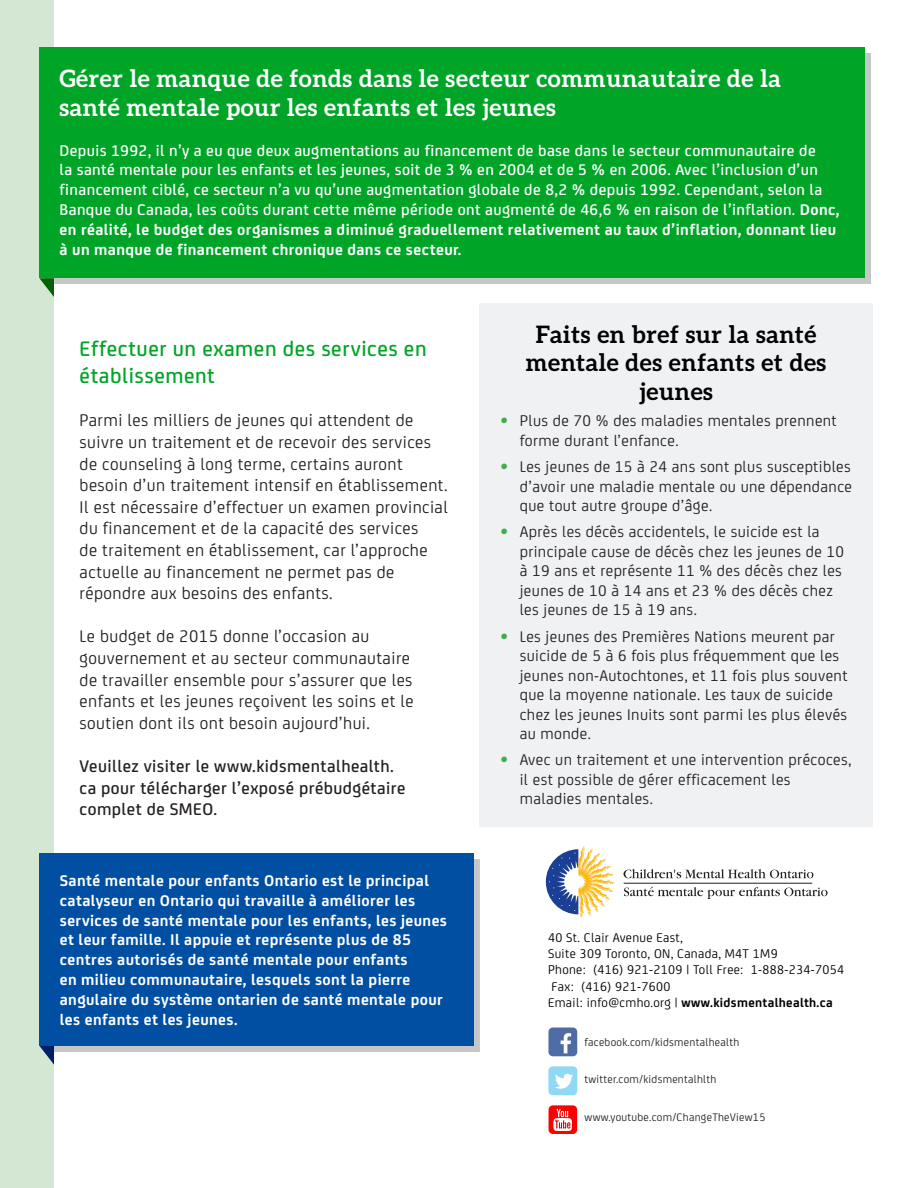
<style>
.page{position:relative;width:918px;height:1188px;background:#fff}
.page>*{position:absolute;margin:0;border:0;box-sizing:border-box;transform-origin:0 0}
.Paragraph_Corbel{font:700 24px/28.8px "Aleo";letter-spacing:.025em;color:#fff}
.Paragraph_Corbel-2{font:700 24px/28.8px "Aleo";letter-spacing:.025em;color:#000;text-align:center}
.Paragraph_Corbel-3{font:500 22.5px/27px "FS Joey";letter-spacing:.025em;color:#00a528}
.Paragraph_Corbel-4{font:18px/21.6px "FS Joey";letter-spacing:.025em;color:#231f20}
.Paragraph_Corbel-5{font:500 18px/21.6px "FS Joey";letter-spacing:.025em;color:#231f20}
.bullet_style{font:16.5px/19.5px "FS Joey";letter-spacing:.025em;color:#231f20}
.Paragraph_bubbles{font:500 16.5px/19.8px "FS Joey";letter-spacing:.025em;color:#fff}
.Paragraph_Corbel-6{font:700 16.5px/19.8px "FS Joey";letter-spacing:.025em;color:#fff}
.Paragraph_Corbel-7{font:13.5px/16.2px "FS Joey";letter-spacing:.025em;color:#000}
.Paragraph_Corbel-8{font:700 13.5px "FS Joey";letter-spacing:.025em;color:#000}
.Paragraph_Corbel-9{font:11.7px "FS Joey";letter-spacing:.025em;color:#231f20}
.s1{font-weight:700}
.s2{font-family:"Calibri";font-style:italic;font-size:18px;color:#40ae49}
.s3{font-weight:400}
</style>
<div class="page">
<div style="left:0;top:0;width:54px;height:1188px;background:#d4e7d2"></div>
<div style="left:479px;top:303px;width:394px;height:523px;background:#f0f1f2"></div>
<div style="left:548px;top:1028px;width:29px;height:28px;background:#4f6ba3;border-radius:4px"></div>
<svg style="left:561px;top:1033px;width:10px;height:20px"></svg>
<div style="left:548px;top:1066px;width:29px;height:29px;background:#8fd9f5;border-radius:4px"></div>
<svg style="left:555px;top:1074px;width:18px;height:15px"></svg>
<svg style="left:549px;top:1105px;width:28px;height:29px"></svg>
<svg style="left:546px;top:846px;width:69px;height:70px"></svg>
<svg style="left:623px;top:869px;width:190px;height:9px"></svg>
<hr style="left:624px;top:883px;width:188px;height:1px;background:#231f20">
<svg style="left:624px;top:887px;width:204px;height:12px"></svg>
<div style="left:45px;top:53px;width:826px;height:231px;background:#c7c7c7"></div>
<div style="left:39px;top:47px;width:826px;height:231px;background:#00a528"></div>
<svg style="left:39px;top:278px;width:15px;height:19px"></svg>
<div style="left:45px;top:859px;width:435px;height:193px;background:#c7c7c7"></div>
<div style="left:40px;top:853px;width:434px;height:193px;background:#004fa3"></div>
<svg style="left:39px;top:1046px;width:15px;height:19px"></svg>
<p class="Paragraph_Corbel" style="left:60px;top:63px;width:723px">Gérer le manque de fonds dans le secteur communautaire de la santé mentale pour les enfants et les jeunes</p>
<p class="Paragraph_bubbles" style="left:60px;top:139px;width:782px">Depuis 1992, il n’y a eu que deux augmentations au financement de base dans le secteur communautaire de<br>la santé mentale pour les enfants et les jeunes, soit de 3 % en 2004 et de 5 % en 2006. Avec l’inclusion d’un financement ciblé, ce secteur n’a vu qu’une augmentation globale de 8,2 % depuis 1992. Cependant, selon la Banque du Canada, les coûts durant cette même période ont augmenté de 46,6 % en raison de l’inflation. <span class="s1">Donc, en réalité, le budget des organismes a diminué graduellement relativement au taux d’inflation, donnant lieu à un manque de financement chronique dans ce secteur.</span></p>
<p class="Paragraph_Corbel-3" style="left:80px;top:334px;width:348px">Effectuer un examen des services en établissement</p>
<p class="Paragraph_Corbel-4" style="left:80px;top:409px;width:370px">Parmi les milliers de jeunes qui attendent de suivre un traitement et de recevoir des services de counseling à long terme, certains auront besoin d’un traitement intensif en établissement.<br>Il est nécessaire d’effectuer un examen provincial du financement et de la capacité des services<br>de traitement en établissement, car l’approche actuelle au financement ne permet pas de répondre aux besoins des enfants.</p>
<p class="Paragraph_Corbel-4" style="left:80px;top:625px;width:336px">Le budget de 2015 donne l’occasion au gouvernement et au secteur communautaire de travailler ensemble pour s’assurer que les enfants et les jeunes reçoivent les soins et le soutien dont ils ont besoin aujourd’hui.</p>
<p class="Paragraph_Corbel-5" style="left:80px;top:754px;width:327px">Veuillez visiter le www.kidsmentalhealth. ca pour télécharger l’exposé prébudgétaire complet de SMEO.</p>
<p class="Paragraph_Corbel-6" style="left:60px;top:870px;width:389px">Santé mentale pour enfants Ontario est le principal catalyseur en Ontario qui travaille à améliorer les services de santé mentale pour les enfants, les jeunes et leur famille. Il appuie et représente plus de 85 centres autorisés de santé mentale pour enfants<br>en milieu communautaire, lesquels sont la pierre angulaire du système ontarien de santé mentale pour les enfants et les jeunes.</p>
<p class="Paragraph_Corbel-2" style="left:526px;top:319px;width:302px">Faits en bref sur la santé mentale des enfants et des jeunes</p>
<p class="bullet_style" style="left:520px;top:410px;width:319px;text-indent:-20px"><span class="s2">•</span> Plus de 70 % des maladies mentales prennent forme durant l’enfance.</p>
<p class="bullet_style" style="left:520px;top:456px;width:334px;text-align:justify;text-indent:-20px"><span class="s2">•</span> Les jeunes de 15 à 24 ans sont plus susceptibles d’avoir une maladie mentale ou une dépendance que tout autre groupe d’âge.</p>
<p class="bullet_style" style="left:520px;top:521px;width:326px;text-indent:-20px"><span class="s2">•</span> Après les décès accidentels, le suicide est la principale cause de décès chez les jeunes de 10 à 19 ans et représente 11 % des décès chez les jeunes de 10 à 14 ans et 23 % des décès chez les jeunes de 15 à 19 ans.</p>
<p class="bullet_style" style="left:520px;top:625px;width:329px;text-indent:-20px"><span class="s2">•</span> Les jeunes des Premières Nations meurent par suicide de 5 à 6 fois plus fréquemment que les jeunes non-Autochtones, et 11 fois plus souvent que la moyenne nationale. Les taux de suicide chez les jeunes Inuits sont parmi les plus élevés au monde.</p>
<p class="bullet_style" style="left:520px;top:749px;width:333px;text-indent:-20px"><span class="s2">•</span> Avec un traitement et une intervention précoces, il est possible de gérer efficacement les maladies mentales.</p>
<p class="Paragraph_Corbel-7" style="left:548px;top:929px;width:231px">40 St. Clair Avenue East,<br>Suite 309 Toronto, ON, Canada, M4T 1M9</p>
<p class="Paragraph_Corbel-7" style="left:548px;top:961px;width:298px">Phone: (416) 921-2109 | Toll Free: 1-888-234-7054<br>Fax: (416) 921-7600</p>
<p class="Paragraph_Corbel-8" style="left:548px;top:992px;width:286px"><span class="s3">Email: info@cmho.org |</span> www.kidsmentalhealth.ca</p>
<p class="Paragraph_Corbel-9" style="left:584px;top:1034px;width:156px">facebook.com/kidsmentalhealth</p>
<p class="Paragraph_Corbel-9" style="left:584px;top:1071px;width:133px">twitter.com/kidsmentalhlth</p>
<p class="Paragraph_Corbel-9" style="left:584px;top:1109px;width:182px">www.youtube.com/ChangeTheView15</p>
</div>
